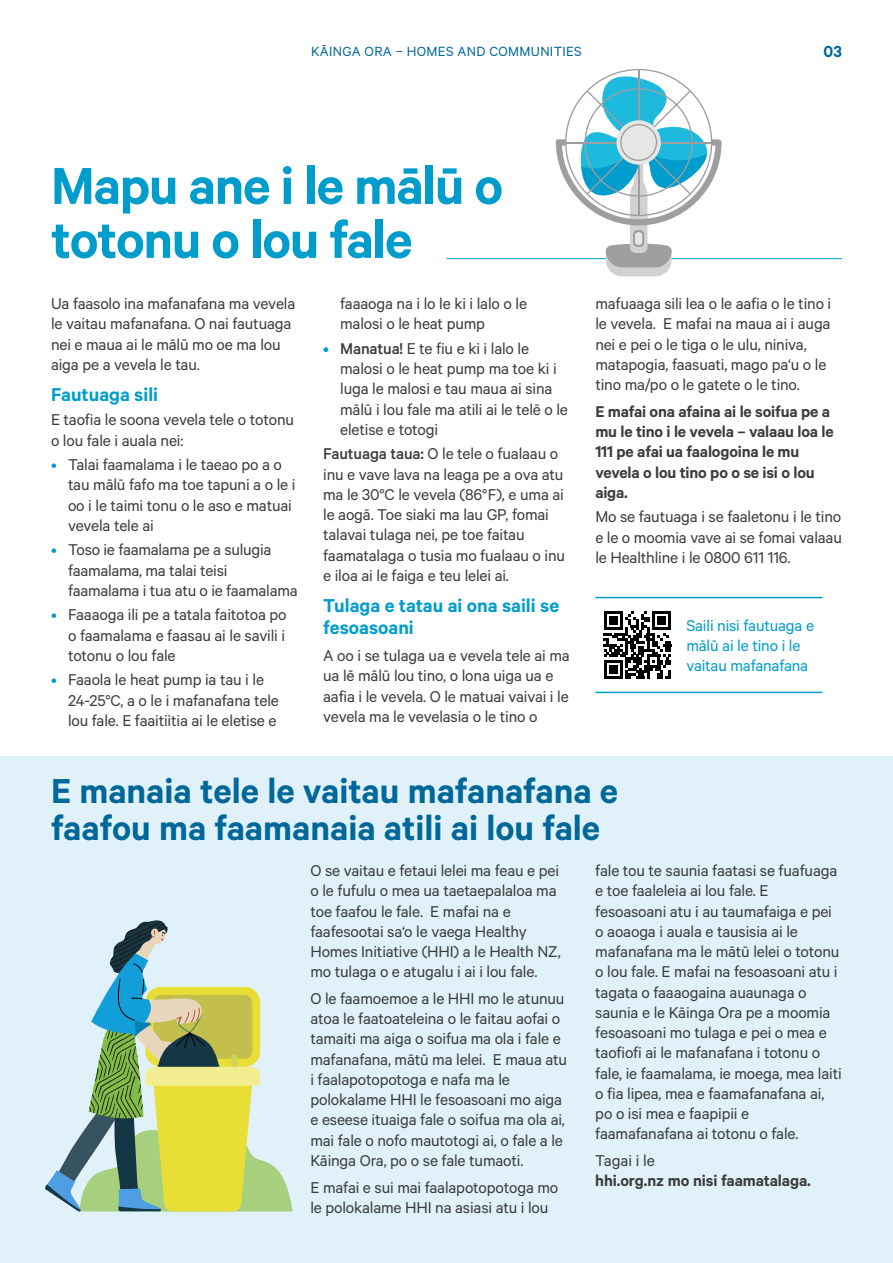
<style>
.page{position:relative;width:893px;height:1263px;background:#fff}
.page>*{position:absolute;margin:0;border:0;box-sizing:border-box;transform-origin:0 0}
.t1{font:600 58.5px/54px "Calibre";letter-spacing:-.02em;color:#009dcc}
.t2{font:600 39px/37.5px "Calibre";color:#006899}
.t3{font:600 21px/22.5px "Calibre";color:#009dcc}
.t4{font:600 18px "Calibre";color:#006899}
.t5{font:17.7px/20.2px "Calibre";letter-spacing:-.01em;color:#3c3c3b}
.t6{font:600 17.7px/20.2px "Calibre";letter-spacing:-.01em;color:#3c3c3b}
.t7{font:17.7px/20.2px "Calibre";letter-spacing:-.01em;color:#009dcc}
.t8{font:15px "Calibre";letter-spacing:.02em;color:#006899}
.s1{font-weight:500;font-size:16.5px;color:#0095d7}
.s2{font-weight:500}
.s3{font-size:16.5px;color:#0095d7}
</style>
<div class="page">
<hr style="left:446px;top:258px;width:396px;height:1px;background:#009dcc">
<svg style="left:604px;top:611px;width:67px;height:68px"></svg>
<hr style="left:604px;top:676px;width:19px;height:3px;background:#000">
<div style="left:609px;top:665px;width:8px;height:8px;background:#000"></div>
<hr style="left:595px;top:597px;width:227px;height:1px;background:#009dcc">
<hr style="left:595px;top:692px;width:227px;height:1px;background:#009dcc">
<div style="left:0;top:757px;width:893px;height:506px;background:#e0f1fa"></div>
<svg style="left:45px;top:920px;width:248px;height:292px"></svg>
<svg style="left:556px;top:69px;width:166px;height:207px"></svg>
<p class="t8" style="left:311px;top:42px;width:272px">KĀINGA ORA – HOMES AND COMMUNITIES</p>
<p class="t4" style="left:823px;top:41px;width:20px">03</p>
<h1 class="t1" style="left:51px;top:157px;width:453px">Mapu ane i le mālū o totonu o lou fale</h1>
<p class="t5" style="left:340px;top:293px;width:188px">faaaoga na i lo le ki i lalo o le malosi o le heat pump</p>
<p class="t5" style="left:340px;top:338px;width:229px;text-indent:-17px"><span class="s1">•</span> <span class="s2">Manatua!</span> E te fiu e ki i lalo le malosi o le heat pump ma toe ki i luga le malosi e tau maua ai sina mālū i lou fale ma atili ai le telē o le eletise e totogi</p>
<p class="t5" style="left:323px;top:443px;width:243px"><span class="s2">Fautuaga taua:</span> O le tele o fualaau o inu e vave lava na leaga pe a ova atu ma le 30°C le vevela (86°F), e uma ai le aogā. Toe siaki ma lau GP, fomai talavai tulaga nei, pe toe faitau faamatalaga o tusia mo fualaau o inu e iloa ai le faiga e teu lelei ai.</p>
<p class="t3" style="left:323px;top:593px;width:237px">Tulaga e tatau ai ona saili se fesoasoani</p>
<p class="t5" style="left:323px;top:645px;width:248px">A oo i se tulaga ua e vevela tele ai ma ua lē mālū lou tino, o lona uiga ua e aafia i le vevela. O le matuai vaivai i le vevela ma le vevelasia o le tino o</p>
<p class="t5" style="left:51px;top:293px;width:246px">Ua faasolo ina mafanafana ma vevela le vaitau mafanafana. O nai fautuaga nei e maua ai le mālū mo oe ma lou aiga pe a vevela le tau.</p>
<p class="t3" style="left:51px;top:382px;width:109px">Fautuaga sili</p>
<p class="t5" style="left:51px;top:409px;width:244px">E taofia le soona vevela tele o totonu o lou fale i auala nei:</p>
<p class="t5" style="left:68px;top:454px;width:229px;text-indent:-17px"><span class="s3">•</span> Talai faamalama i le taeao po a o tau mālū fafo ma toe tapuni a o le i oo i le taimi tonu o le aso e matuai vevela tele ai</p>
<p class="t5" style="left:68px;top:539px;width:231px;text-indent:-17px"><span class="s3">•</span> Toso ie faamalama pe a sulugia faamalama, ma talai teisi faamalama i tua atu o ie faamalama</p>
<p class="t5" style="left:68px;top:604px;width:220px;text-align:justify;text-indent:-17px"><span class="s3">•</span> Faaaoga ili pe a tatala faitotoa po o faamalama e faasau ai le savili i totonu o lou fale</p>
<p class="t5" style="left:68px;top:669px;width:212px;text-indent:-17px"><span class="s3">•</span> Faaola le heat pump ia tau i le<br>24-25°C, a o le i mafanafana tele lou fale. E faaitiitia ai le eletise e</p>
<p class="t5" style="left:595px;top:293px;width:237px">mafuaaga sili lea o le aafia o le tino i le vevela. E mafai na maua ai i auga nei e pei o le tiga o le ulu, niniva, matapogia, faasuati, mago pa‘u o le tino ma/po o le gatete o le tino.</p>
<p class="t6" style="left:595px;top:401px;width:240px">E mafai ona afaina ai le soifua pe a mu le tino i le vevela – valaau loa le<br>111 pe afai ua faalogoina le mu vevela o lou tino po o se isi o lou aiga.</p>
<p class="t5" style="left:595px;top:506px;width:248px;text-align:justify">Mo se fautuaga i se faaletonu i le tino e le o moomia vave ai se fomai valaau le Healthline i le 0800 611 116.</p>
<p class="t7" style="left:686px;top:614px;width:129px">Saili nisi fautuaga e mālū ai le tino i le vaitau mafanafana</p>
<h2 class="t2" style="left:51px;top:771px;width:569px">E manaia tele le vaitau mafanafana e faafou ma faamanaia atili ai lou fale</h2>
<p class="t5" style="left:595px;top:860px;width:248px">fale tou te saunia faatasi se fuafuaga e toe faaleleia ai lou fale. E fesoasoani atu i au taumafaiga e pei o aoaoga i auala e tausisia ai le mafanafana ma le mātū lelei o totonu o lou fale. E mafai na fesoasoani atu i tagata o faaaogaina auaunaga o saunia e le Kāinga Ora pe a moomia fesoasoani mo tulaga e pei o mea e taofiofi ai le mafanafana i totonu o fale, ie faamalama, ie moega, mea laiti o fia lipea, mea e faamafanafana ai, po o isi mea e faapipii e faamafanafana ai totonu o fale.</p>
<p class="t5" style="left:595px;top:1150px;width:61px">Tagai i le</p>
<p class="t6" style="left:595px;top:1170px;width:217px">hhi.org.nz mo nisi faamatalaga.</p>
<p class="t5" style="left:310px;top:860px;width:252px">O se vaitau e fetaui lelei ma feau e pei o le fufulu o mea ua taetaepalaloa ma toe faafou le fale. E mafai na e faafesootai sa‘o le vaega Healthy Homes Initiative (HHI) a le Health NZ, mo tulaga o e atugalu i ai i lou fale.</p>
<p class="t5" style="left:310px;top:988px;width:258px">O le faamoemoe a le HHI mo le atunuu atoa le faatoateleina o le faitau aofai o tamaiti ma aiga o soifua ma ola i fale e mafanafana, mātū ma lelei. E maua atu i faalapotopotoga e nafa ma le polokalame HHI le fesoasoani mo aiga e eseese ituaiga fale o soifua ma ola ai, mai fale o nofo mautotogi ai, o fale a le Kāinga Ora, po o se fale tumaoti.</p>
<p class="t5" style="left:310px;top:1176px;width:249px">E mafai e sui mai faalapotopotoga mo le polokalame HHI na asiasi atu i lou</p>
</div>
